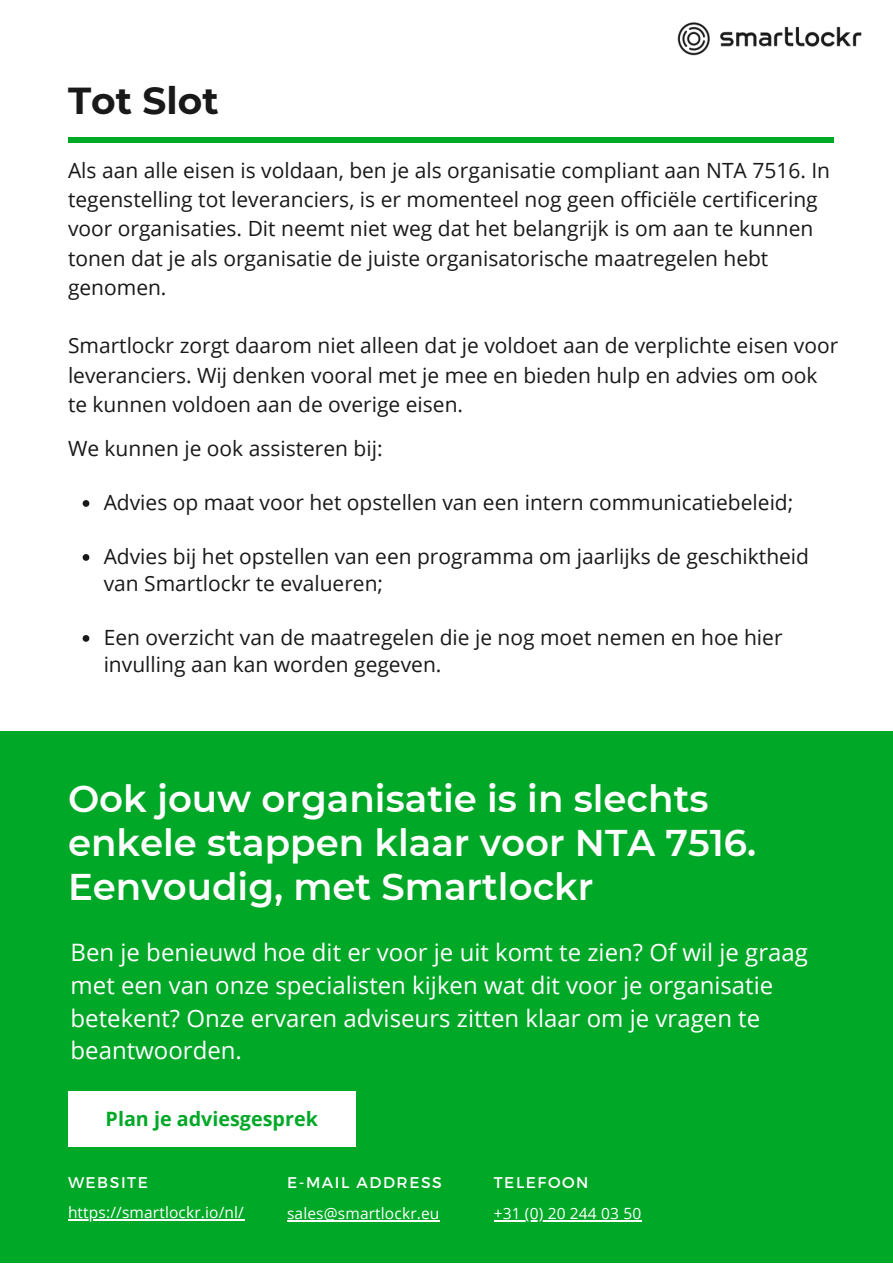
<style>
.page{position:relative;width:893px;height:1264px;background:#fff}
.page>*{position:absolute;margin:0;border:0;box-sizing:border-box;transform-origin:0 0}
.t1{font:700 37.5px "Montserrat";color:#191919}
.t2{font:600 37.05px/43.8px "Montserrat";color:#fff}
.t3{font:24px/32.5px "Open Sans";color:#fff}
.t4{font:21px/29.2px "Open Sans";color:#191919}
.t5{font:700 19.8px "Open Sans";color:#00a827}
.t6{font:15.45px "Open Sans";letter-spacing:.01em;color:#fff}
.t7{font:15.45px "Montserrat";letter-spacing:.1em;color:#fff}
</style>
<div class="page">
<svg style="left:83px;top:500px;width:6px;height:7px"></svg>
<svg style="left:83px;top:554px;width:6px;height:7px"></svg>
<svg style="left:83px;top:635px;width:6px;height:6px"></svg>
<div style="left:0;top:731px;width:892px;height:531px;background:#00a827"></div>
<hr style="left:68px;top:138px;width:765px;height:4px;background:#00a827">
<div style="left:68px;top:1091px;width:287px;height:55px;background:#fff"></div>
<hr style="left:287px;top:1220px;width:152px;height:1px;background:#fff">
<hr style="left:493px;top:1220px;width:148px;height:1px;background:#fff">
<hr style="left:68px;top:1219px;width:176px;height:1px;background:#fff">
<img style="left:677px;top:22px;width:185px;height:34px">
<p class="t1" style="left:68px;top:78px;width:152px">Tot Slot</p>
<p class="t4" style="left:68px;top:155px;width:763px">Als aan alle eisen is voldaan, ben je als organisatie compliant aan NTA 7516. In tegenstelling tot leveranciers, is er momenteel nog geen officiële certificering voor organisaties. Dit neemt niet weg dat het belangrijk is om aan te kunnen tonen dat je als organisatie de juiste organisatorische maatregelen hebt genomen.</p>
<p class="t4" style="left:68px;top:330px;width:771px">Smartlockr zorgt daarom niet alleen dat je voldoet aan de verplichte eisen voor leveranciers. Wij denken vooral met je mee en bieden hulp en advies om ook te kunnen voldoen aan de overige eisen.</p>
<p class="t4" style="left:68px;top:433px;width:316px">We kunnen je ook assisteren bij:</p>
<p class="t4" style="left:104px;top:487px;width:691px">Advies op maat voor het opstellen van een intern communicatiebeleid;</p>
<p class="t4" style="left:104px;top:542px;width:707px;line-height:27px">Advies bij het opstellen van een programma om jaarlijks de geschiktheid van Smartlockr te evalueren;</p>
<p class="t4" style="left:104px;top:623px;width:680px;line-height:27px">Een overzicht van de maatregelen die je nog moet nemen en hoe hier invulling aan kan worden gegeven.</p>
<p class="t2" style="left:68px;top:777px;width:689px">Ook jouw organisatie is in slechts enkele stappen klaar voor NTA 7516.<br>Eenvoudig, met Smartlockr</p>
<p class="t3" style="left:71px;top:935px;width:738px">Ben je benieuwd hoe dit er voor je uit komt te zien? Of wil je graag met een van onze specialisten kijken wat dit voor je organisatie betekent? Onze ervaren adviseurs zitten klaar om je vragen te beantwoorden.</p>
<p class="t5" style="left:106px;top:1104px;width:214px">Plan je adviesgesprek</p>
<p class="t7" style="left:68px;top:1172px;width:81px">WEBSITE</p>
<p class="t6" style="left:68px;top:1201px;width:177px">https://smartlockr.io/nl/</p>
<p class="t7" style="left:287px;top:1172px;width:156px">E-MAIL ADDRESS</p>
<p class="t6" style="left:287px;top:1202px;width:154px">sales@smartlockr.eu</p>
<p class="t7" style="left:493px;top:1172px;width:96px">TELEFOON</p>
<p class="t6" style="left:493px;top:1202px;width:149px">+31 (0) 20 244 03 50</p>
</div>
